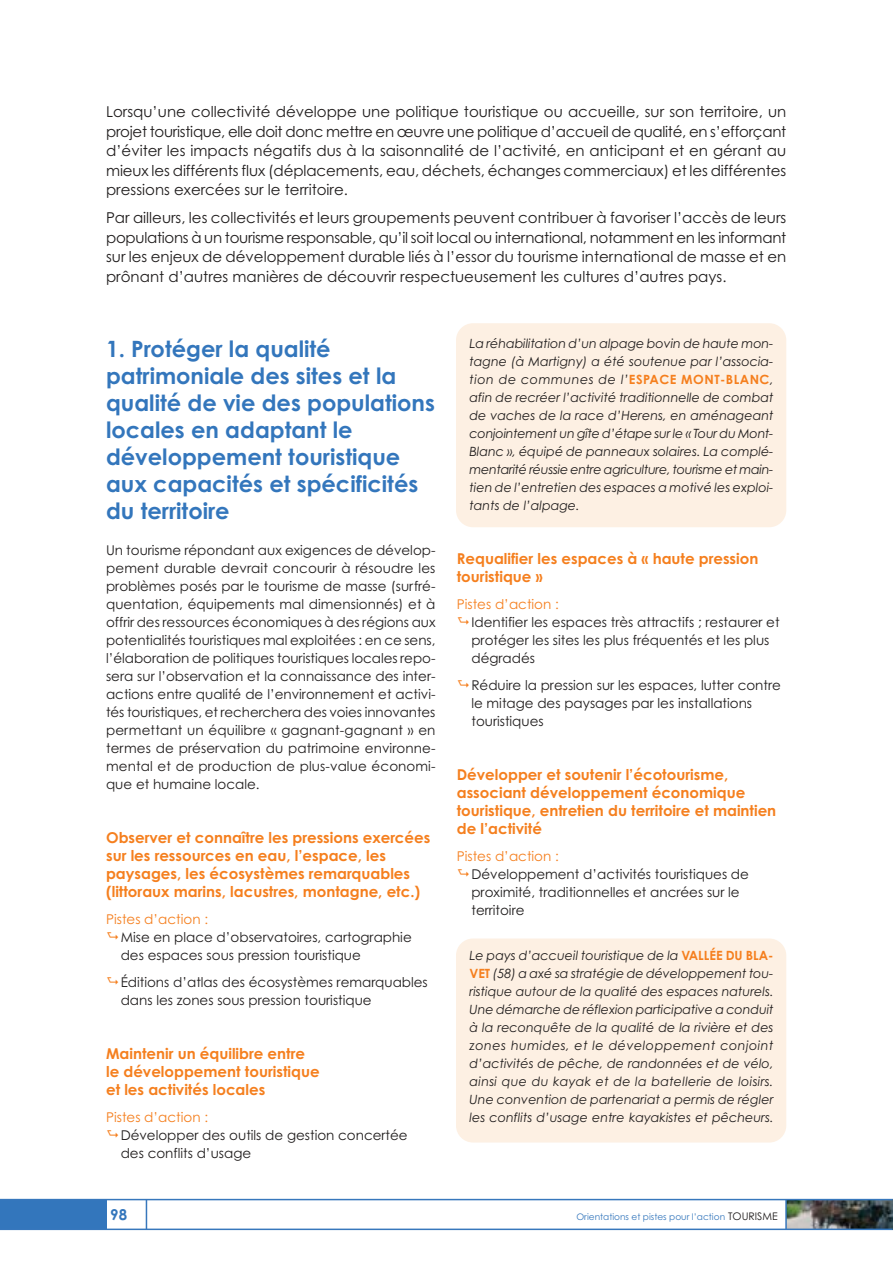
<style>
.page{position:relative;width:893px;height:1263px;background:#fff}
.page>*{position:absolute;margin:0;border:0;box-sizing:border-box;transform-origin:0 0}
.t1{font:700 22.5px/27px "Century Gothic";color:#3376bc}
.t2{font:15px/19.5px "Century Gothic";color:#201d1d;text-align:justify}
.t3{font:700 15px/18px "Century Gothic";color:#f57f1e}
.t4{font:700 15px "Century Gothic";color:#3376bc}
.t5{font:13.5px/18px "Century Gothic";color:#201d1d}
.t6{font:13.5px "Century Gothic";color:#f57f1e}
.t7{font:italic 12.75px/18px "Century Gothic";color:#201d1d;text-align:justify}
.t8{font:9px "Century Gothic";color:#3376bc}
.s1{font-weight:700;font-style:normal;color:#f57f1e}
.s2{font-size:10.5px;color:#201d1d}
</style>
<div class="page">
<div style="left:0;top:1199px;width:106px;height:30px;background:#3376bc"></div>
<img style="left:787px;top:1200px;width:105px;height:29px">
<hr style="left:0;top:1199px;width:892px;height:1px;background:#3777bc">
<hr style="left:0;top:1229px;width:892px;height:1px;background:#3777bc">
<hr style="left:785px;top:1199px;width:2px;height:30px;background:#3777bc">
<hr style="left:146px;top:1199px;width:1px;height:30px;background:#3777bc">
<div style="left:456px;top:323px;width:330px;height:204px;background:#fdf0e3;border-radius:17px"></div>
<div style="left:456px;top:939px;width:330px;height:204px;background:#fdf0e3;border-radius:17px"></div>
<p class="t2" style="left:106px;top:104px;width:682px">Lorsqu’une collectivité développe une politique touristique ou accueille, sur son territoire, un projet touristique, elle doit donc mettre en œuvre une politique d’accueil de qualité, en s’efforçant d’éviter les impacts négatifs dus à la saisonnalité de l’activité, en anticipant et en gérant au mieux les différents flux (déplacements, eau, déchets, échanges commerciaux) et les différentes pressions exercées sur le territoire.</p>
<p class="t2" style="left:106px;top:210px;width:682px">Par ailleurs, les collectivités et leurs groupements peuvent contribuer à favoriser l’accès de leurs populations à un tourisme responsable, qu’il soit local ou international, notamment en les informant sur les enjeux de développement durable liés à l’essor du tourisme international de masse et en prônant d’autres manières de découvrir respectueusement les cultures d’autres pays.</p>
<h1 class="t1" style="left:106px;top:337px;width:330px">1. Protéger la qualité patrimoniale des sites et la qualité de vie des populations locales en adaptant le développement touristique aux capacités et spécificités du territoire</h1>
<p class="t5" style="left:106px;top:542px;width:331px;text-align:justify">Un tourisme répondant aux exigences de dévelop&shy;pement durable devrait concourir à résoudre les problèmes posés par le tourisme de masse (surfré&shy;quentation, équipements mal dimensionnés) et à offrir des ressources économiques à des régions aux potentialités touristiques mal exploitées : en ce sens, l’élaboration de politiques touristiques locales repo&shy;sera sur l’observation et la connaissance des inter&shy;actions entre qualité de l’environnement et activi&shy;tés touristiques, et recherchera des voies innovantes permettant un équilibre « gagnant-gagnant » en termes de préservation du patrimoine environne&shy;mental et de production de plus-value économi&shy;que et humaine locale.</p>
<p class="t3" style="left:106px;top:830px;width:326px">Observer et connaître les pressions exercées sur les ressources en eau, l’espace, les paysages, les écosystèmes remarquables (littoraux marins, lacustres, montagne, etc.)</p>
<p class="t6" style="left:106px;top:914px;width:103px">Pistes d’action :</p>
<p class="t5" style="left:121px;top:929px;width:293px">Mise en place d’observatoires, cartographie des espaces sous pression touristique</p>
<p class="t5" style="left:121px;top:974px;width:309px">Éditions d’atlas des écosystèmes remarquables dans les zones sous pression touristique</p>
<p class="t3" style="left:106px;top:1046px;width:215px">Maintenir un équilibre entre le développement touristique et les activités locales</p>
<p class="t6" style="left:106px;top:1112px;width:103px">Pistes d’action :</p>
<p class="t5" style="left:121px;top:1127px;width:288px">Développer des outils de gestion concertée des conflits d’usage</p>
<p class="t7" style="left:469px;top:336px;width:305px">La réhabilitation d’un alpage bovin de haute mon&shy;tagne (à Martigny) a été soutenue par l’associa&shy;tion de communes de l’<span class="s1">ESPACE MONT-BLANC</span>, afin de recréer l’activité traditionnelle de combat de vaches de la race d’Herens, en aménageant conjointement un gîte d’étape sur le « Tour du Mont-Blanc », équipé de panneaux solaires. La complé&shy;mentarité réussie entre agriculture, tourisme et main&shy;tien de l’entretien des espaces a motivé les exploi&shy;tants de l’alpage.</p>
<p class="t3" style="left:457px;top:551px;width:303px">Requalifier les espaces à « haute pression touristique »</p>
<p class="t6" style="left:457px;top:599px;width:103px">Pistes d’action :</p>
<p class="t5" style="left:471px;top:614px;width:310px">Identifier les espaces très attractifs ; restaurer et protéger les sites les plus fréquentés et les plus dégradés</p>
<p class="t5" style="left:471px;top:677px;width:311px">Réduire la pression sur les espaces, lutter contre le mitage des paysages par les installations touristiques</p>
<p class="t3" style="left:457px;top:767px;width:321px">Développer et soutenir l’écotourisme, associant développement économique touristique, entretien du territoire et maintien de l’activité</p>
<p class="t6" style="left:457px;top:851px;width:103px">Pistes d’action :</p>
<p class="t5" style="left:471px;top:866px;width:279px">Développement d’activités touristiques de proximité, traditionnelles et ancrées sur le territoire</p>
<p class="t7" style="left:469px;top:947px;width:305px">Le pays d’accueil touristique de la <span class="s1">VALLÉE DU BLA-VET</span> (58) a axé sa stratégie de développement tou&shy;ristique autour de la qualité des espaces naturels.<br>Une démarche de réflexion participative a conduit à la reconquête de la qualité de la rivière et des zones humides, et le développement conjoint d’activités de pêche, de randonnées et de vélo, ainsi que du kayak et de la batellerie de loisirs.<br>Une convention de partenariat a permis de régler les conflits d’usage entre kayakistes et pêcheurs.</p>
<p class="t4" style="left:110px;top:1209px;width:18px">98</p>
<p class="t8" style="left:576px;top:1214px;width:203px">Orientations et pistes pour l’action <span class="s2">TOURISME</span></p>
</div>
